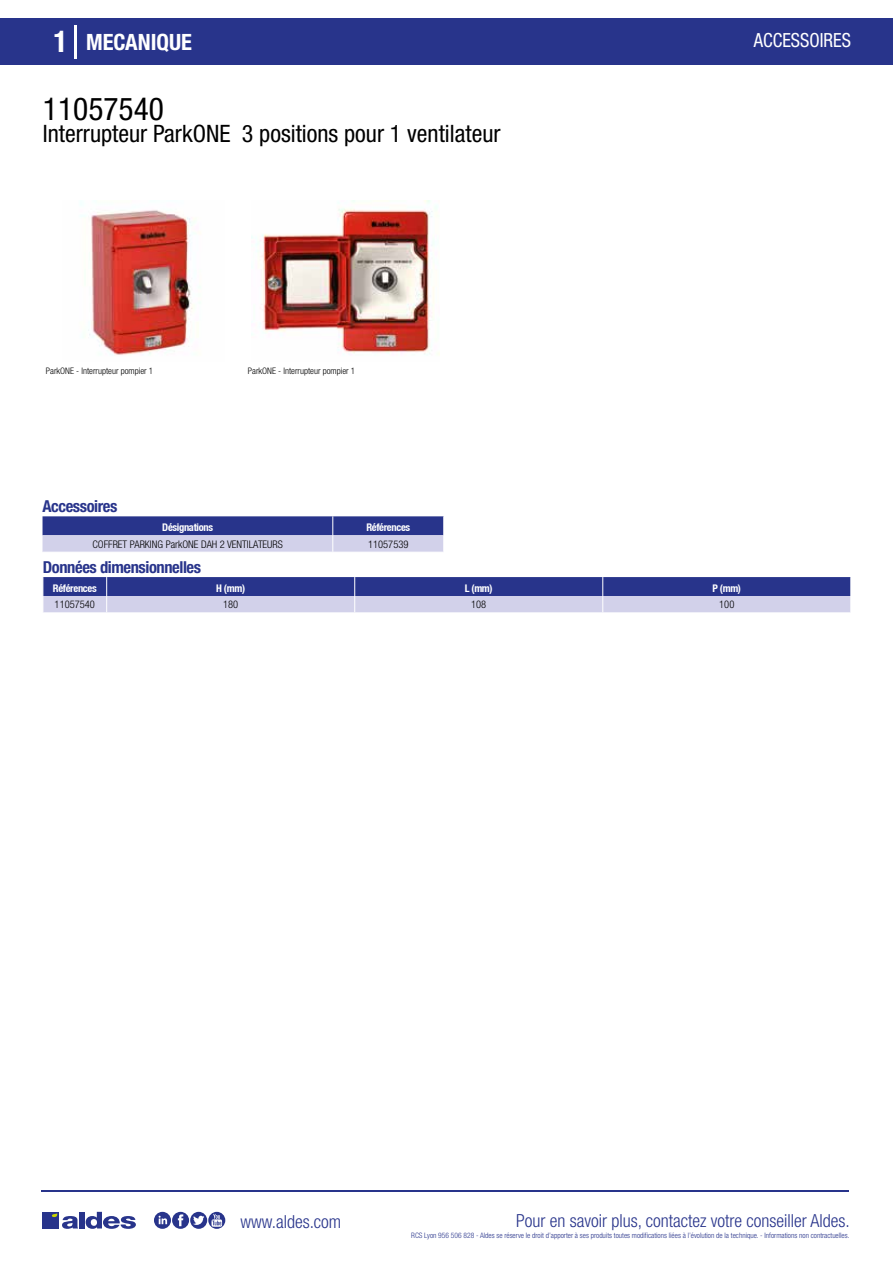
<style>
.page{position:relative;width:893px;height:1263px;background:#fff}
.page>*{position:absolute;margin:0;border:0;box-sizing:border-box;transform-origin:0 0}
.t1{font:condensed 31.5px "Helvetica Neue LT Std";color:#000}
.t2{font:condensed 24px "Helvetica Neue LT Std";color:#000}
.t3{font:700 condensed 22.5px "Helvetica Neue LT Std";color:#fff}
.t4{font:condensed 19.5px "Helvetica Neue LT Std";color:#fff;scale:.95 1}
.t5{font:300 condensed 18px "Helvetica Neue";color:#28348b}
.t6{font:700 condensed 16.5px "Helvetica Neue LT Std";letter-spacing:-.025em;color:#28348b}
.t7{font:300 condensed 10.5px "Helvetica Neue";color:#000}
.t8{font:700 condensed 10.5px "Helvetica Neue";letter-spacing:-.03em;color:#fff}
.t9{font:300 condensed 9px "Helvetica Neue";color:#000}
.t10{font:300 condensed 7.5px "Helvetica Neue";color:#28348b}
.s1{font-size:30px}
</style>
<div class="page">
<div style="left:0;top:18px;width:893px;height:46px;background:#28348b"></div>
<hr style="left:74px;top:25px;width:2px;height:33px;background:#fff">
<img style="left:80px;top:202px;width:114px;height:154px">
<img style="left:251px;top:200px;width:189px;height:155px">
<svg style="left:43px;top:516px;width:401px;height:36px;background:#7b81b9"></svg>
<svg style="left:43px;top:577px;width:808px;height:36px;background:#7a80b8"></svg>
<hr style="left:41px;top:1190px;width:808px;height:1px;background:#28348b">
<svg style="left:154px;top:1212px;width:71px;height:17px"></svg>
<div style="left:42px;top:1212px;width:17px;height:16px;background:#28348b"></div>
<div style="left:79px;top:1212px;width:5px;height:16px;background:#28348b"></div>
<svg style="left:86px;top:1212px;width:50px;height:17px"></svg>
<svg style="left:52px;top:1213px;width:26px;height:16px"></svg>
<h3 class="t3" style="left:54px;top:28px;width:140px"><span class="s1">1</span> MECANIQUE</h3>
<h3 class="t4" style="left:754px;top:29px;width:104px">ACCESSOIRES</h3>
<h1 class="t1" style="left:43px;top:91px;width:122px">11057540</h1>
<h2 class="t2" style="left:43px;top:120px;width:459px">Interrupteur ParkONE 3 positions pour 1 ventilateur</h2>
<p class="t9" style="left:46px;top:365px;width:109px">ParkONE - Interrupteur pompier 1</p>
<p class="t9" style="left:248px;top:365px;width:109px">ParkONE - Interrupteur pompier 1</p>
<h3 class="t6" style="left:43px;top:496px;width:76px">Accessoires</h3>
<h3 class="t8" style="left:162px;top:521px;width:52px">Désignations</h3>
<h3 class="t8" style="left:366px;top:521px;width:45px">Références</h3>
<h3 class="t7" style="left:92px;top:538px;width:192px">COFFRET PARKING ParkONE DAH 2 VENTILATEURS</h3>
<h3 class="t7" style="left:368px;top:538px;width:42px">11057539</h3>
<h3 class="t6" style="left:43px;top:557px;width:160px">Données dimensionnelles</h3>
<h3 class="t8" style="left:53px;top:581px;width:45px">Références</h3>
<h3 class="t8" style="left:216px;top:581px;width:30px">H (mm)</h3>
<h3 class="t8" style="left:465px;top:581px;width:29px">L (mm)</h3>
<h3 class="t8" style="left:712px;top:581px;width:30px">P (mm)</h3>
<h3 class="t7" style="left:55px;top:599px;width:42px">11057540</h3>
<h3 class="t7" style="left:223px;top:599px;width:17px">180</h3>
<h3 class="t7" style="left:471px;top:599px;width:17px">108</h3>
<h3 class="t7" style="left:719px;top:599px;width:17px">100</h3>
<h3 class="t5" style="left:240px;top:1211px;width:102px">www.aldes.com</h3>
<h3 class="t5" style="left:516px;top:1211px;width:335px">Pour en savoir plus, contactez votre conseiller Aldes.</h3>
<p class="t10" style="left:411px;top:1230px;width:440px">RCS Lyon 956 506 828 - Aldes se réserve le droit d’apporter à ses produits toutes modifications liées à l’évolution de la technique. - Informations non contractuelles.</p>
</div>
